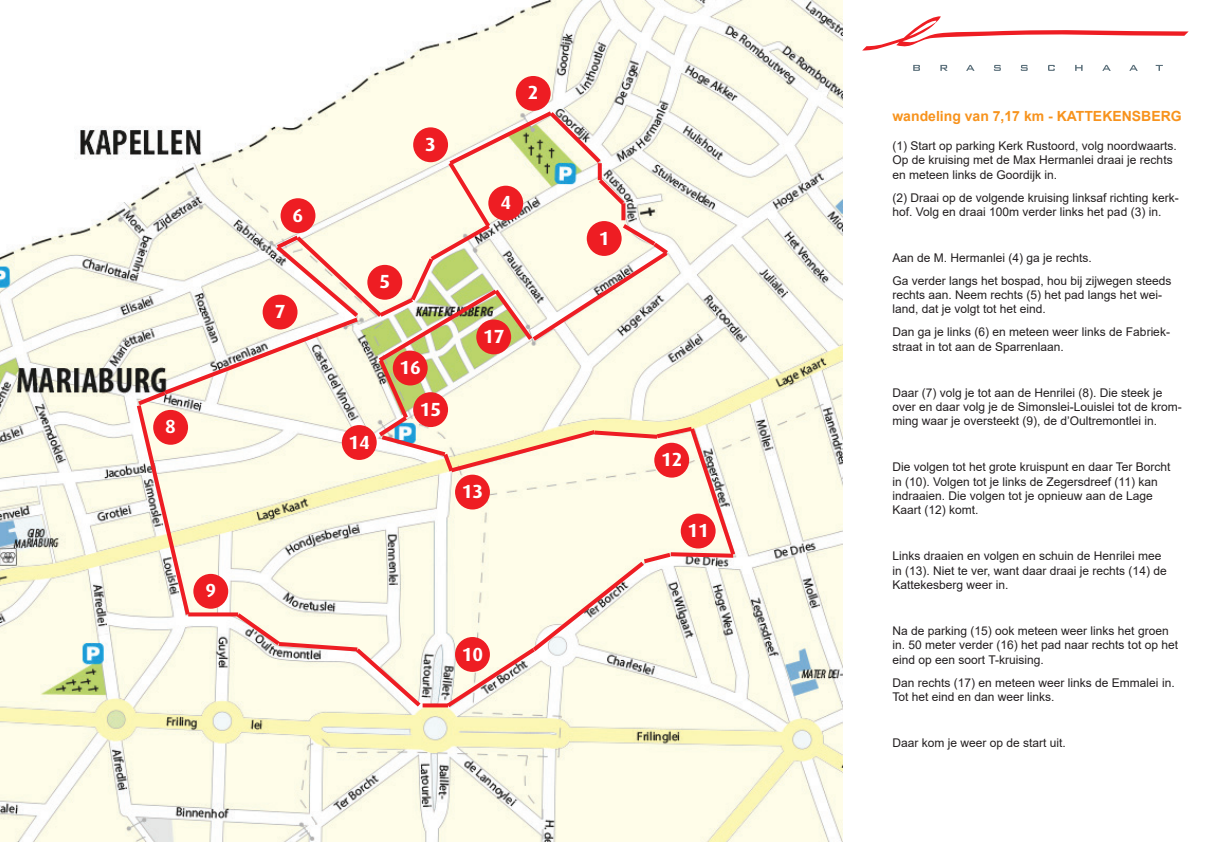
<style>
.page{position:relative;width:1221px;height:842px;background:#fff}
.page>*{position:absolute;margin:0;border:0;box-sizing:border-box;transform-origin:0 0}
.t1{font:700 19px "Dax";color:#fff}
.t2{font:700 14px "Arial";color:#f7931d}
.t3{font:12px/14.4px "Arial";color:#231f20}
</style>
<div class="page">
<img style="left:0;top:0;width:842px;height:842px">
<svg style="left:134px;top:108px;width:604px;height:603px"></svg>
<div style="left:515px;top:76px;width:35px;height:35px;background:#ee1d23;border-radius:50%"></div>
<div style="left:413px;top:127px;width:35px;height:35px;background:#ee1d23;border-radius:50%"></div>
<div style="left:280px;top:198px;width:35px;height:35px;background:#ee1d23;border-radius:50%"></div>
<div style="left:262px;top:295px;width:35px;height:34px;background:#ee1d23;border-radius:50%"></div>
<div style="left:153px;top:410px;width:35px;height:35px;background:#ee1d23;border-radius:50%"></div>
<div style="left:193px;top:574px;width:35px;height:35px;background:#ee1d23;border-radius:50%"></div>
<div style="left:455px;top:637px;width:35px;height:35px;background:#ee1d23;border-radius:50%"></div>
<div style="left:680px;top:514px;width:35px;height:34px;background:#ee1d23;border-radius:50%"></div>
<div style="left:654px;top:443px;width:35px;height:35px;background:#ee1d23;border-radius:50%"></div>
<div style="left:455px;top:475px;width:35px;height:34px;background:#ee1d23;border-radius:50%"></div>
<div style="left:342px;top:425px;width:35px;height:35px;background:#ee1d23;border-radius:50%"></div>
<div style="left:413px;top:392px;width:35px;height:35px;background:#ee1d23;border-radius:50%"></div>
<div style="left:393px;top:351px;width:34px;height:34px;background:#ee1d23;border-radius:50%"></div>
<div style="left:476px;top:319px;width:35px;height:35px;background:#ee1d23;border-radius:50%"></div>
<div style="left:488px;top:186px;width:35px;height:35px;background:#ee1d23;border-radius:50%"></div>
<div style="left:367px;top:265px;width:35px;height:35px;background:#ee1d23;border-radius:50%"></div>
<div style="left:586px;top:221px;width:35px;height:35px;background:#ee1d23;border-radius:50%"></div>
<svg style="left:862px;top:16px;width:326px;height:35px"></svg>
<svg style="left:913px;top:65px;width:7px;height:6px"></svg>
<svg style="left:940px;top:65px;width:7px;height:6px"></svg>
<svg style="left:966px;top:65px;width:8px;height:6px"></svg>
<svg style="left:993px;top:65px;width:7px;height:6px"></svg>
<svg style="left:1020px;top:65px;width:7px;height:6px"></svg>
<svg style="left:1048px;top:65px;width:6px;height:6px"></svg>
<svg style="left:1075px;top:65px;width:7px;height:6px"></svg>
<svg style="left:1102px;top:65px;width:8px;height:6px"></svg>
<svg style="left:1129px;top:65px;width:8px;height:6px"></svg>
<svg style="left:1155px;top:65px;width:7px;height:6px"></svg>
<h1 class="t1" style="left:165px;top:416px;width:12px">8</h1>
<h1 class="t1" style="left:205px;top:580px;width:12px">9</h1>
<h1 class="t1" style="left:292px;top:204px;width:12px">6</h1>
<h1 class="t1" style="left:275px;top:301px;width:12px">7</h1>
<h1 class="t1" style="left:425px;top:133px;width:12px">3</h1>
<h1 class="t1" style="left:528px;top:82px;width:12px">2</h1>
<h1 class="t1" style="left:500px;top:192px;width:12px">4</h1>
<h1 class="t1" style="left:379px;top:271px;width:12px">5</h1>
<h1 class="t1" style="left:348px;top:431px;width:23px">14</h1>
<h1 class="t1" style="left:399px;top:357px;width:23px">16</h1>
<h1 class="t1" style="left:420px;top:398px;width:23px">15</h1>
<h1 class="t1" style="left:483px;top:325px;width:23px">17</h1>
<h1 class="t1" style="left:462px;top:481px;width:23px">13</h1>
<h1 class="t1" style="left:462px;top:643px;width:23px">10</h1>
<h1 class="t1" style="left:598px;top:227px;width:12px">1</h1>
<h1 class="t1" style="left:661px;top:449px;width:23px">12</h1>
<h1 class="t1" style="left:687px;top:520px;width:23px">11</h1>
<p class="t2" style="left:892px;top:106px;width:291px">wandeling van 7,17 km - KATTEKENSBERG</p>
<p class="t3" style="left:892px;top:138px;width:286px">(1) Start op parking Kerk Rustoord, volg noordwaarts.<br>Op de kruising met de Max Hermanlei draai je rechts en meteen links de Goordijk in.</p>
<p class="t3" style="left:892px;top:190px;width:288px">(2) Draai op de volgende kruising linksaf richting kerk&shy;hof. Volg en draai 100m verder links het pad (3) in.</p>
<p class="t3" style="left:892px;top:246px;width:280px;line-height:22.9px">Aan de M. Hermanlei (4) ga je rechts.<br>Ga verder langs het bospad, hou bij zijwegen steeds</p>
<p class="t3" style="left:892px;top:288px;width:271px">rechts aan. Neem rechts (5) het pad langs het wei&shy;land, dat je volgt tot het eind.</p>
<p class="t3" style="left:892px;top:325px;width:279px">Dan ga je links (6) en meteen weer links de Fabriek&shy;straat in tot aan de Sparrenlaan.</p>
<p class="t3" style="left:892px;top:385px;width:291px">Daar (7) volg je tot aan de Henrilei (8). Die steek je over en daar volg je de Simonslei-Louislei tot de krom&shy;ming waar je oversteekt (9), de d’Oultremontlei in.</p>
<p class="t3" style="left:892px;top:460px;width:279px">Die volgen tot het grote kruispunt en daar Ter Borcht in (10). Volgen tot je links de Zegersdreef (11) kan indraaien. Die volgen tot je opnieuw aan de Lage Kaart (12) komt.</p>
<p class="t3" style="left:892px;top:549px;width:276px">Links draaien en volgen en schuin de Henrilei mee in (13). Niet te ver, want daar draai je rechts (14) de<br>Kattekesberg weer in.</p>
<p class="t3" style="left:892px;top:623px;width:287px">Na de parking (15) ook meteen weer links het groen in. 50 meter verder (16) het pad naar rechts tot op het eind op een soort T-kruising.</p>
<p class="t3" style="left:892px;top:675px;width:284px">Dan rechts (17) en meteen weer links de Emmalei in.<br>Tot het eind en dan weer links.</p>
<p class="t3" style="left:892px;top:735px;width:175px">Daar kom je weer op de start uit.</p>
</div>
